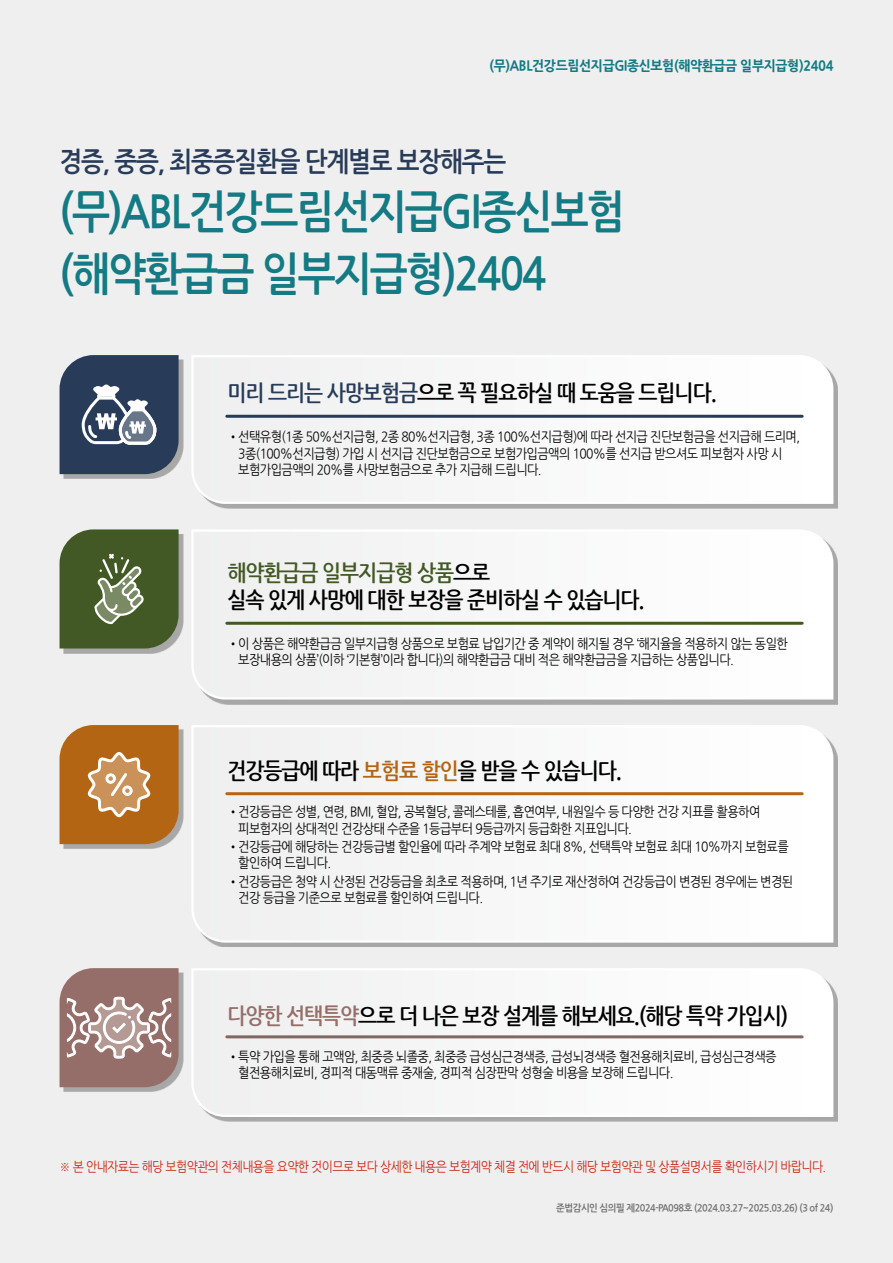
<style>
.page{position:relative;width:893px;height:1263px;background:#efefef}
.page>*{position:absolute;margin:0;border:0;box-sizing:border-box;transform-origin:0 0}
.t1{font:45px/62.6px "Nanum Gothic OTF Bold";letter-spacing:-.05em;color:#147a83;scale:.9 1}
.t2{font:27px "Nanum Gothic OTF Bold";letter-spacing:-.05em;color:#283c59;scale:.9 1}
.t3{font:700 22.5px/27px "Nanum Gothic";letter-spacing:-.05em;color:#000;scale:.9 1}
.t4{font:13.5px/16.2px "Nanum Gothic OTF";letter-spacing:-.05em;color:#000;scale:.9 1}
.t5{font:13.5px "Nanum Gothic OTF";letter-spacing:-.05em;color:#cb2414;scale:.88 1}
.t6{font:700 13.5px "Nanum Gothic OTF Extra";letter-spacing:-.025em;color:#147a83;scale:.95 1}
.t7{font:9.75px "Nanum Gothic OTF Bold";letter-spacing:-.05em;color:#727171;scale:.95 1}
.s1{color:#283c59}
.s2{color:#425925}
.s3{color:#b46513}
.s4{color:#956e69}
</style>
<div class="page">
<div style="left:63px;top:973px;width:120px;height:119px;background:#000;opacity:.3"></div>
<div style="left:196px;top:973px;width:642px;height:149px;background:#a8a8a8"></div>
<div style="left:192px;top:968px;width:643px;height:150px;background:#f8f8f8"></div>
<hr style="left:227px;top:1035px;width:575px;height:3px;background:#7f6764">
<svg style="left:60px;top:968px;width:119px;height:119px;background:#a78783"></svg>
<div style="left:63px;top:729px;width:120px;height:120px;background:#000;opacity:.3"></div>
<div style="left:192px;top:725px;width:643px;height:219px;background:#f8f8f8"></div>
<hr style="left:227px;top:792px;width:575px;height:3px;background:#b46513">
<svg style="left:60px;top:725px;width:119px;height:119px;background:#bc7832"></svg>
<div style="left:63px;top:360px;width:120px;height:119px;background:#000;opacity:.3"></div>
<div style="left:196px;top:360px;width:642px;height:149px;background:#a8a8a8"></div>
<div style="left:192px;top:355px;width:643px;height:150px;background:#f8f8f8"></div>
<hr style="left:227px;top:415px;width:575px;height:3px;background:#283c59">
<svg style="left:60px;top:355px;width:119px;height:119px;background:#485971"></svg>
<div style="left:63px;top:534px;width:120px;height:119px;background:#000;opacity:.3"></div>
<div style="left:196px;top:534px;width:642px;height:170px;background:#a7a7a7"></div>
<div style="left:192px;top:530px;width:643px;height:171px;background:#f8f8f8"></div>
<hr style="left:227px;top:622px;width:575px;height:3px;background:#425925">
<svg style="left:60px;top:529px;width:119px;height:119px;background:#566a3c"></svg>
<p class="t6" style="left:489px;top:58px;width:364px">(무)ABL건강드림선지급GI종신보험(해약환급금 일부지급형)2404</p>
<h2 class="t2" style="left:60px;top:148px;width:498px">경증, 중증, 최중증질환을 단계별로 보장해주는</h2>
<h1 class="t1" style="left:60px;top:183px;width:630px">(무)ABL건강드림선지급GI종신보험 (해약환급금 일부지급형)2404</h1>
<h3 class="t3" style="left:227px;top:380px;width:545px"><span class="s1">미리 드리는 사망보험금</span>으로 꼭 필요하실 때 도움을 드립니다.</h3>
<p class="t4" style="left:238px;top:429px;width:626px;text-indent:-11px">•선택유형(1종 50%선지급형, 2종 80%선지급형, 3종 100%선지급형)에 따라 선지급 진단보험금을 선지급해 드리며,<br>3종(100%선지급형) 가입 시 선지급 진단보험금으로 보험가입금액의 100%를 선지급 받으셔도 피보험자 사망 시 보험가입금액의 20%를 사망보험금으로 추가 지급해 드립니다.</p>
<h3 class="t3" style="left:227px;top:560px;width:465px"><span class="s2">해약환급금 일부지급형 상품</span>으로<br>실속 있게 사망에 대한 보장을 준비하실 수 있습니다.</h3>
<p class="t4" style="left:238px;top:635px;width:612px;text-indent:-11px">•이 상품은 해약환급금 일부지급형 상품으로 보험료 납입기간 중 계약이 해지될 경우 ‘해지율을 적용하지 않는 동일한 보장내용의 상품’(이하 ‘기본형’이라 합니다)의 해약환급금 대비 적은 해약환급금을 지급하는 상품입니다.</p>
<h3 class="t3" style="left:227px;top:758px;width:440px">건강등급에 따라 <span class="s3">보험료 할인</span>을 받을 수 있습니다.</h3>
<p class="t4" style="left:238px;top:804px;width:582px;text-indent:-11px">•건강등급은 성별, 연령, BMI, 혈압, 공복혈당, 콜레스테롤, 흡연여부, 내원일수 등 다양한 건강 지표를 활용하여 피보험자의 상대적인 건강상태 수준을 1등급부터 9등급까지 등급화한 지표입니다.</p>
<p class="t4" style="left:238px;top:838px;width:613px;text-indent:-11px">•건강등급에 해당하는 건강등급별 할인율에 따라 주계약 보험료 최대 8%, 선택특약 보험료 최대 10%까지 보험료를 할인하여 드립니다.</p>
<p class="t4" style="left:238px;top:873px;width:618px;text-indent:-11px">•건강등급은 청약 시 산정된 건강등급을 최초로 적용하며, 1년 주기로 재산정하여 건강등급이 변경된 경우에는 변경된 건강 등급을 기준으로 보험료를 할인하여 드립니다.</p>
<h3 class="t3" style="left:227px;top:1003px;width:625px"><span class="s4">다양한 선택특약</span>으로 더 나은 보장 설계를 해보세요.(해당 특약 가입시)</h3>
<p class="t4" style="left:238px;top:1048px;width:600px;text-indent:-11px">•특약 가입을 통해 고액암, 최중증 뇌졸중, 최중증 급성심근경색증, 급성뇌경색증 혈전용해치료비, 급성심근경색증 혈전용해치료비, 경피적 대동맥류 중재술, 경피적 심장판막 성형술 비용을 보장해 드립니다.</p>
<p class="t5" style="left:60px;top:1158px;width:873px">※ 본 안내자료는 해당 보험약관의 전체내용을 요약한 것이므로 보다 상세한 내용은 보험계약 체결 전에 반드시 해당 보험약관 및 상품설명서를 확인하시기 바랍니다.</p>
<p class="t7" style="left:556px;top:1203px;width:293px">준법감시인 심의필 제2024-PA098호 (2024.03.27~2025.03.26) (3 of 24)</p>
</div>
